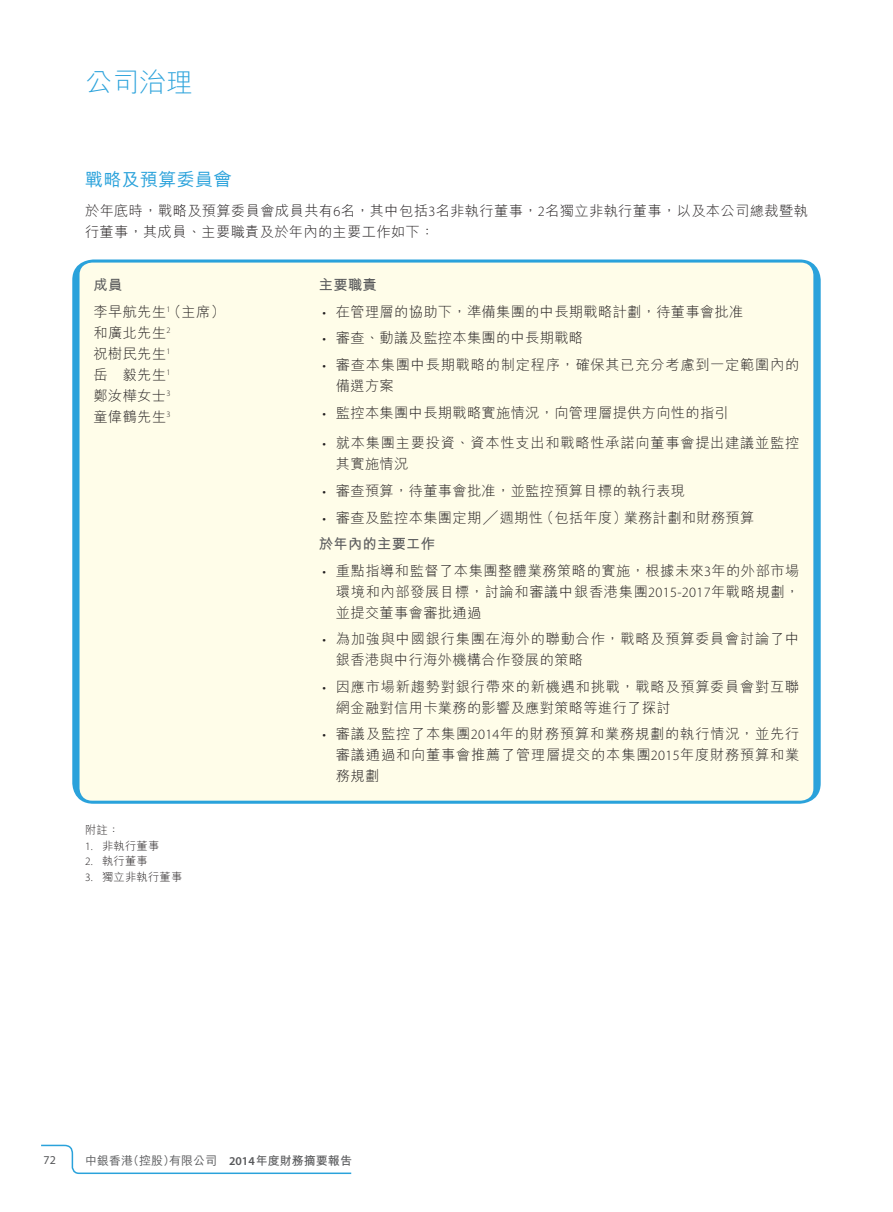
<style>
.page{position:relative;width:893px;height:1212px;background:#fff}
.page>*{position:absolute;margin:0;border:0;box-sizing:border-box;transform-origin:0 0}
.t1{font:300 27px "M Hei HK";color:#2aa2db}
.t2{font:500 18px "M Hei HK";letter-spacing:.02em;color:#2aa2db}
.t3{font:300 14.25px/21px "M Hei HK";letter-spacing:.025em;color:#231f20}
.t4{font:300 14.25px/21px "M Hei HK";letter-spacing:.05em;color:#231f20}
.t5{font:700 14.25px "M Hei HK";letter-spacing:.02em;color:#57585a}
.t6{font:500 12px "M Hei HK";color:#57585a}
.t7{font:12px "Myriad Pro";color:#57585a}
.t8{font:300 11.25px "M Hei HK";letter-spacing:.02em;color:#231f20}
.s1{font-family:"Myriad Pro"}
.s2{font-weight:700;color:#57585a}
.s3{font-family:"Myriad Pro";font-weight:600}
.s4{font-weight:700}
</style>
<div class="page">
<svg style="left:41px;top:1144px;width:311px;height:31px"></svg>
<div style="left:72px;top:259px;width:749px;height:545px;background:#fffde9"></div>
<h1 class="t1" style="left:85px;top:63px;width:109px">公司治理</h1>
<p class="t2" style="left:85px;top:166px;width:148px">戰略及預算委員會</p>
<p class="t3" style="left:85px;top:199px;width:724px">於年底時，戰略及預算委員會成員共有<span class="s1">6</span>名，其中包括<span class="s1">3</span>名非執行董事，<span class="s1">2</span>名獨立非執行董事，以及本公司總裁暨執行董事，其成員、主要職責及於年內的主要工作如下：</p>
<p class="t5" style="left:94px;top:275px;width:30px">成員</p>
<p class="t5" style="left:319px;top:275px;width:59px">主要職責</p>
<p class="t3" style="left:94px;top:301px;width:133px">李早航先生<sup>1</sup>（主席）和廣北先生<sup>2<br></sup>祝樹民先生<sup>1<br></sup>岳　毅先生<sup>1<br></sup>鄭汝樺女士<sup>3<br></sup>童偉鶴先生<sup>3</sup></p>
<p class="t3" style="left:322px;top:301px;width:422px"><span class="s1">•</span> 在管理層的協助下，準備集團的中長期戰略計劃，待董事會批准</p>
<p class="t3" style="left:322px;top:327px;width:262px"><span class="s1">•</span> 審查、動議及監控本集團的中長期戰略</p>
<p class="t4" style="left:336px;top:354px;width:465px;text-indent:-13px"><span class="s1">•</span> 審查本集團中長期戰略的制定程序，確保其已充分考慮到一定範圍內的備選方案</p>
<p class="t3" style="left:322px;top:401px;width:408px"><span class="s1">•</span> 監控本集團中長期戰略實施情況，向管理層提供方向性的指引</p>
<p class="t4" style="left:336px;top:432px;width:465px;text-indent:-13px"><span class="s1">•</span> 就本集團主要投資、資本性支出和戰略性承諾向董事會提出建議並監控其實施情況</p>
<p class="t3" style="left:322px;top:480px;width:364px"><span class="s1">•</span> 審查預算，待董事會批准，並監控預算目標的執行表現</p>
<p class="t3" style="left:319px;top:503px;width:437px;line-height:26.5px"><span class="s1">•</span> 審查及監控本集團定期╱週期性（包括年度）業務計劃和財務預算<span class="s2">於年內的主要工作</span></p>
<p class="t3" style="left:336px;top:559px;width:465px;text-align:justify;text-indent:-13px"><span class="s1">•</span> 重點指導和監督了本集團整體業務策略的實施，根據未來<span class="s1">3</span>年的外部市場環境和內部發展目標，討論和審議中銀香港集團<span class="s1">2015-2017</span>年戰略規劃，並提交董事會審批通過</p>
<p class="t4" style="left:336px;top:628px;width:465px;text-indent:-13px"><span class="s1">•</span> 為加強與中國銀行集團在海外的聯動合作，戰略及預算委員會討論了中銀香港與中行海外機構合作發展的策略</p>
<p class="t4" style="left:336px;top:675px;width:465px;text-indent:-13px"><span class="s1">•</span> 因應市場新趨勢對銀行帶來的新機遇和挑戰，戰略及預算委員會對互聯網金融對信用卡業務的影響及應對策略等進行了探討</p>
<p class="t3" style="left:336px;top:723px;width:465px;text-align:justify;text-indent:-13px"><span class="s1">•</span> 審議及監控了本集團<span class="s1">2014</span>年的財務預算和業務規劃的執行情況，並先行審議通過和向董事會推薦了管理層提交的本集團<span class="s1">2015</span>年度財務預算和業務規劃</p>
<p class="t8" style="left:85px;top:822px;width:36px">附註：</p>
<p class="t8" style="left:85px;top:838px;width:76px"><span class="s1">1.</span> 非執行董事</p>
<p class="t8" style="left:85px;top:853px;width:64px"><span class="s1">2.</span> 執行董事</p>
<p class="t8" style="left:85px;top:869px;width:99px"><span class="s1">3.</span> 獨立非執行董事</p>
<p class="t7" style="left:44px;top:1153px;width:14px">72</p>
<p class="t6" style="left:85px;top:1152px;width:268px">中銀香港（控股）有限公司 <span class="s3">2014</span><span class="s4">年度財務摘要報告</span></p>
</div>
